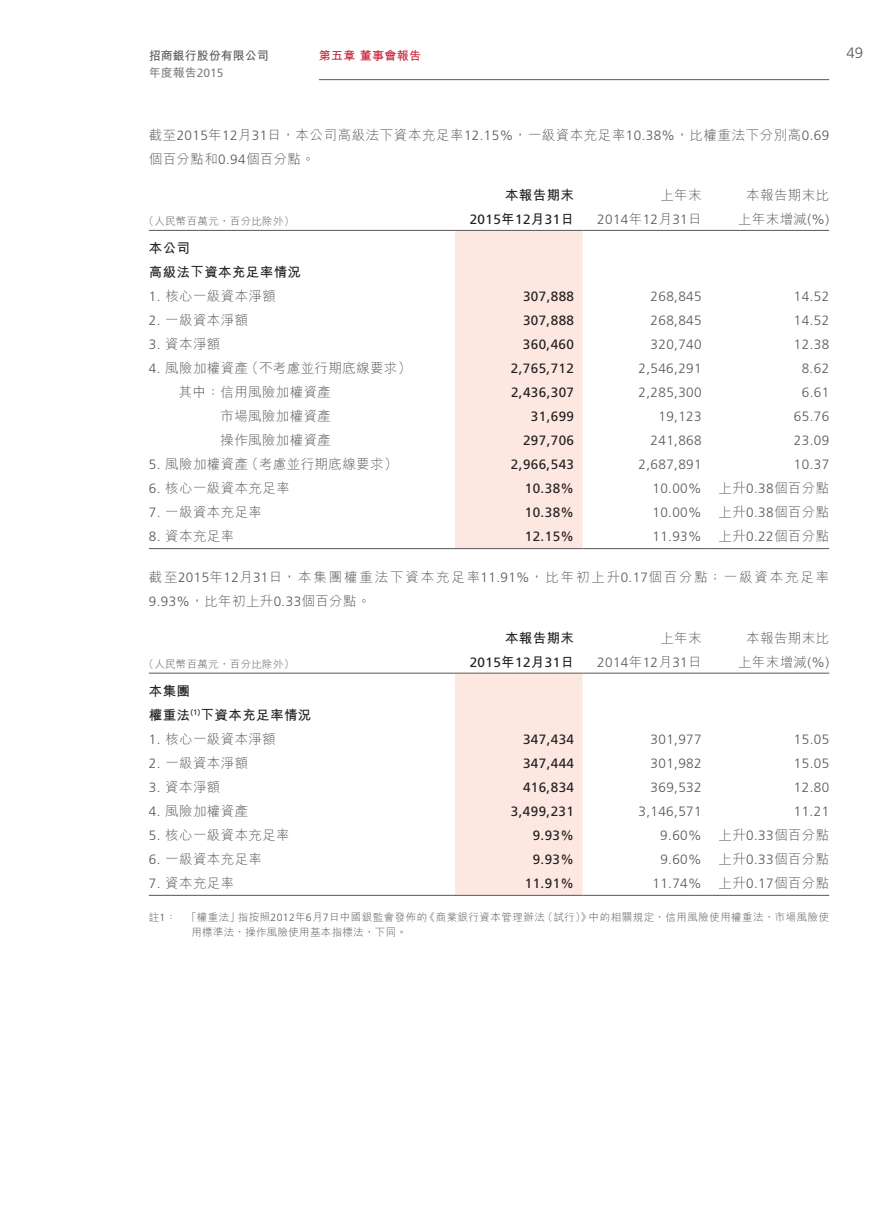
<style>
.page{position:relative;width:893px;height:1212px;background:#fff}
.page>*{position:absolute;margin:0;border:0;box-sizing:border-box;transform-origin:0 0}
.t1{font:300 15px "Frutiger LT Std";color:#57585a}
.t2{font:300 13.5px/24px "M Hei HK";letter-spacing:.03em;color:#57585a;text-align:right}
.t3{font:300 13.5px "Frutiger LT Std";letter-spacing:.03em;color:#57585a}
.t4{font:13.5px "Frutiger LT Std";letter-spacing:.03em;color:#231f20}
.t5{font:300 13.5px/24px "M Hei HK";letter-spacing:.135em;color:#57585a}
.t6{font:700 13.5px/24px "M Hei HK";letter-spacing:.03em;color:#231f20}
.t7{font:700 12px/16.5px "M Hei HK";color:#57585a}
.t8{font:700 12px "M Hei HK";letter-spacing:.03em;color:#c82439}
.t9{font:300 10.5px/15px "M Hei HK";letter-spacing:.045em;color:#57585a}
.s1{color:#808285}
.s2{font-family:"Frutiger LT Std";font-weight:400;color:#808285}
.s3{font-family:"Frutiger LT Std"}
.s4{font-family:"M Hei HK";font-weight:700}
.s5{font-family:"M Hei HK"}
</style>
<div class="page">
<hr style="left:319px;top:79px;width:510px;height:1px;background:#57585a">
<div style="left:455px;top:231px;width:128px;height:317px;background:#fde7e1"></div>
<hr style="left:149px;top:230px;width:306px;height:1px;background:#57585a">
<hr style="left:455px;top:230px;width:128px;height:1px;background:#57585a">
<hr style="left:583px;top:230px;width:127px;height:1px;background:#57585a">
<hr style="left:710px;top:230px;width:119px;height:1px;background:#57585a">
<hr style="left:149px;top:548px;width:306px;height:1px;background:#57585a">
<hr style="left:455px;top:548px;width:128px;height:1px;background:#57585a">
<hr style="left:583px;top:548px;width:127px;height:1px;background:#57585a">
<hr style="left:710px;top:548px;width:119px;height:1px;background:#57585a">
<div style="left:455px;top:674px;width:128px;height:221px;background:#fde7e1"></div>
<hr style="left:149px;top:673px;width:306px;height:1px;background:#57585a">
<hr style="left:455px;top:673px;width:128px;height:1px;background:#57585a">
<hr style="left:583px;top:673px;width:127px;height:1px;background:#57585a">
<hr style="left:710px;top:673px;width:119px;height:1px;background:#57585a">
<hr style="left:149px;top:895px;width:306px;height:1px;background:#57585a">
<hr style="left:455px;top:895px;width:128px;height:1px;background:#57585a">
<hr style="left:583px;top:895px;width:127px;height:1px;background:#57585a">
<hr style="left:710px;top:895px;width:119px;height:1px;background:#57585a">
<p class="t7" style="left:149px;top:46px;width:121px">招商銀行股份有限公司<span class="s1">年度報告</span><span class="s2">2015</span></p>
<p class="t8" style="left:319px;top:47px;width:104px">第五章董事會報告</p>
<p class="t1" style="left:846px;top:45px;width:18px">49</p>
<p class="t2" style="left:149px;top:122px;width:682px;text-align:left">截至<span class="s3">2015</span>年<span class="s3">12</span>月<span class="s3">31</span>日，本公司高級法下資本充足率<span class="s3">12.15%</span>，一級資本充足率<span class="s3">10.38%</span>，比權重法下分別高<span class="s3">0.69</span>個百分點和<span class="s3">0.94</span>個百分點。</p>
<p class="t9" style="left:144px;top:213px;width:152px">（人民幣百萬元，百分比除外）</p>
<p class="t6" style="left:505px;top:182px;width:71px">本報告期末</p>
<p class="t4" style="left:470px;top:212px;width:106px">2015<span class="s4">年</span>12<span class="s4">月</span>31<span class="s4">日</span></p>
<p class="t2" style="left:660px;top:183px;width:43px">上年末</p>
<p class="t3" style="left:597px;top:212px;width:106px">2014<span class="s5">年</span>12<span class="s5">月</span>31<span class="s5">日</span></p>
<p class="t2" style="left:738px;top:183px;width:93px">本報告期末比上年末增減<span class="s3">(%)</span></p>
<p class="t6" style="left:149px;top:235px;width:154px">本公司<br>高級法下資本充足率情況</p>
<p class="t2" style="left:149px;top:283px;width:129px"><span class="s3">1.</span> 核心一級資本淨額</p>
<p class="t4" style="left:523px;top:288px;width:53px">307,888</p>
<p class="t3" style="left:651px;top:289px;width:53px">268,845</p>
<p class="t3" style="left:794px;top:289px;width:37px">14.52</p>
<p class="t2" style="left:149px;top:307px;width:101px"><span class="s3">2.</span> 一級資本淨額</p>
<p class="t4" style="left:523px;top:312px;width:53px">307,888</p>
<p class="t3" style="left:651px;top:313px;width:53px">268,845</p>
<p class="t3" style="left:794px;top:313px;width:37px">14.52</p>
<p class="t2" style="left:149px;top:331px;width:73px"><span class="s3">3.</span> 資本淨額</p>
<p class="t4" style="left:523px;top:336px;width:53px">360,460</p>
<p class="t3" style="left:651px;top:337px;width:53px">320,740</p>
<p class="t3" style="left:794px;top:337px;width:37px">12.38</p>
<p class="t2" style="left:149px;top:355px;width:264px"><span class="s3">4.</span> 風險加權資產（不考慮並行期底線要求）</p>
<p class="t4" style="left:511px;top:360px;width:65px">2,765,712</p>
<p class="t3" style="left:638px;top:361px;width:65px">2,546,291</p>
<p class="t3" style="left:802px;top:361px;width:29px">8.62</p>
<p class="t2" style="left:179px;top:379px;width:154px">其中：信用風險加權資產</p>
<p class="t4" style="left:511px;top:384px;width:65px">2,436,307</p>
<p class="t3" style="left:639px;top:385px;width:65px">2,285,300</p>
<p class="t3" style="left:802px;top:385px;width:29px">6.61</p>
<p class="t2" style="left:220px;top:403px;width:112px">市場風險加權資產</p>
<p class="t4" style="left:531px;top:408px;width:45px">31,699</p>
<p class="t3" style="left:658px;top:409px;width:45px">19,123</p>
<p class="t3" style="left:794px;top:409px;width:37px">65.76</p>
<p class="t2" style="left:220px;top:427px;width:112px">操作風險加權資產</p>
<p class="t4" style="left:523px;top:432px;width:53px">297,706</p>
<p class="t3" style="left:651px;top:433px;width:53px">241,868</p>
<p class="t3" style="left:794px;top:433px;width:37px">23.09</p>
<p class="t2" style="left:149px;top:451px;width:250px"><span class="s3">5.</span> 風險加權資產（考慮並行期底線要求）</p>
<p class="t4" style="left:511px;top:456px;width:65px">2,966,543</p>
<p class="t3" style="left:639px;top:457px;width:65px">2,687,891</p>
<p class="t3" style="left:794px;top:457px;width:37px">10.37</p>
<p class="t2" style="left:149px;top:475px;width:143px"><span class="s3">6.</span> 核心一級資本充足率</p>
<p class="t4" style="left:525px;top:480px;width:51px">10.38%</p>
<p class="t3" style="left:652px;top:481px;width:51px">10.00%</p>
<p class="t2" style="left:718px;top:475px;width:112px">上升<span class="s3">0.38</span>個百分點</p>
<p class="t2" style="left:149px;top:499px;width:115px"><span class="s3">7.</span> 一級資本充足率</p>
<p class="t4" style="left:525px;top:504px;width:51px">10.38%</p>
<p class="t3" style="left:652px;top:505px;width:51px">10.00%</p>
<p class="t2" style="left:718px;top:499px;width:112px">上升<span class="s3">0.38</span>個百分點</p>
<p class="t2" style="left:149px;top:523px;width:87px"><span class="s3">8.</span> 資本充足率</p>
<p class="t4" style="left:525px;top:528px;width:51px">12.15%</p>
<p class="t3" style="left:652px;top:529px;width:51px">11.93%</p>
<p class="t2" style="left:718px;top:523px;width:112px">上升<span class="s3">0.22</span>個百分點</p>
<p class="t5" style="left:149px;top:565px;width:682px">截至<span class="s3">2015</span>年<span class="s3">12</span>月<span class="s3">31</span>日，本集團權重法下資本充足率<span class="s3">11.91%</span>，比年初上升<span class="s3">0.17</span>個百分點；一級資本充足率<br><span class="s3">9.93%</span>，比年初上升<span class="s3">0.33</span>個百分點。</p>
<p class="t9" style="left:144px;top:656px;width:152px">（人民幣百萬元，百分比除外）</p>
<p class="t6" style="left:505px;top:625px;width:71px">本報告期末</p>
<p class="t4" style="left:470px;top:654px;width:106px">2015<span class="s4">年</span>12<span class="s4">月</span>31<span class="s4">日</span></p>
<p class="t2" style="left:660px;top:626px;width:43px">上年末</p>
<p class="t3" style="left:597px;top:655px;width:106px">2014<span class="s5">年</span>12<span class="s5">月</span>31<span class="s5">日</span></p>
<p class="t2" style="left:738px;top:626px;width:93px">本報告期末比上年末增減<span class="s3">(%)</span></p>
<p class="t6" style="left:149px;top:678px;width:164px">本集團<br>權重法<sup>(1)</sup>下資本充足率情況</p>
<p class="t2" style="left:149px;top:726px;width:129px"><span class="s3">1.</span> 核心一級資本淨額</p>
<p class="t4" style="left:523px;top:731px;width:53px">347,434</p>
<p class="t3" style="left:651px;top:731px;width:53px">301,977</p>
<p class="t3" style="left:794px;top:731px;width:37px">15.05</p>
<p class="t2" style="left:149px;top:750px;width:101px"><span class="s3">2.</span> 一級資本淨額</p>
<p class="t4" style="left:523px;top:755px;width:53px">347,444</p>
<p class="t3" style="left:651px;top:755px;width:53px">301,982</p>
<p class="t3" style="left:794px;top:755px;width:37px">15.05</p>
<p class="t2" style="left:149px;top:774px;width:73px"><span class="s3">3.</span> 資本淨額</p>
<p class="t4" style="left:523px;top:779px;width:53px">416,834</p>
<p class="t3" style="left:651px;top:779px;width:53px">369,532</p>
<p class="t3" style="left:794px;top:779px;width:37px">12.80</p>
<p class="t2" style="left:149px;top:798px;width:101px"><span class="s3">4.</span> 風險加權資產</p>
<p class="t4" style="left:511px;top:803px;width:65px">3,499,231</p>
<p class="t3" style="left:638px;top:803px;width:65px">3,146,571</p>
<p class="t3" style="left:794px;top:803px;width:37px">11.21</p>
<p class="t2" style="left:149px;top:822px;width:143px"><span class="s3">5.</span> 核心一級資本充足率</p>
<p class="t4" style="left:533px;top:827px;width:43px">9.93%</p>
<p class="t3" style="left:660px;top:827px;width:43px">9.60%</p>
<p class="t2" style="left:718px;top:822px;width:112px">上升<span class="s3">0.33</span>個百分點</p>
<p class="t2" style="left:149px;top:846px;width:115px"><span class="s3">6.</span> 一級資本充足率</p>
<p class="t4" style="left:533px;top:851px;width:43px">9.93%</p>
<p class="t3" style="left:660px;top:851px;width:43px">9.60%</p>
<p class="t2" style="left:718px;top:846px;width:112px">上升<span class="s3">0.33</span>個百分點</p>
<p class="t2" style="left:149px;top:870px;width:87px"><span class="s3">7.</span> 資本充足率</p>
<p class="t4" style="left:525px;top:875px;width:51px">11.91%</p>
<p class="t3" style="left:652px;top:875px;width:51px">11.74%</p>
<p class="t2" style="left:718px;top:870px;width:112px">上升<span class="s3">0.17</span>個百分點</p>
<p class="t9" style="left:191px;top:909px;width:639px;text-indent:-43px">註<span class="s3">1</span>： 「權重法」指按照<span class="s3">2012</span>年<span class="s3">6</span>月<span class="s3">7</span>日中國銀監會發佈的《商業銀行資本管理辦法（試行）》中的相關規定，信用風險使用權重法，市場風險使用標準法，操作風險使用基本指標法，下同。</p>
</div>
